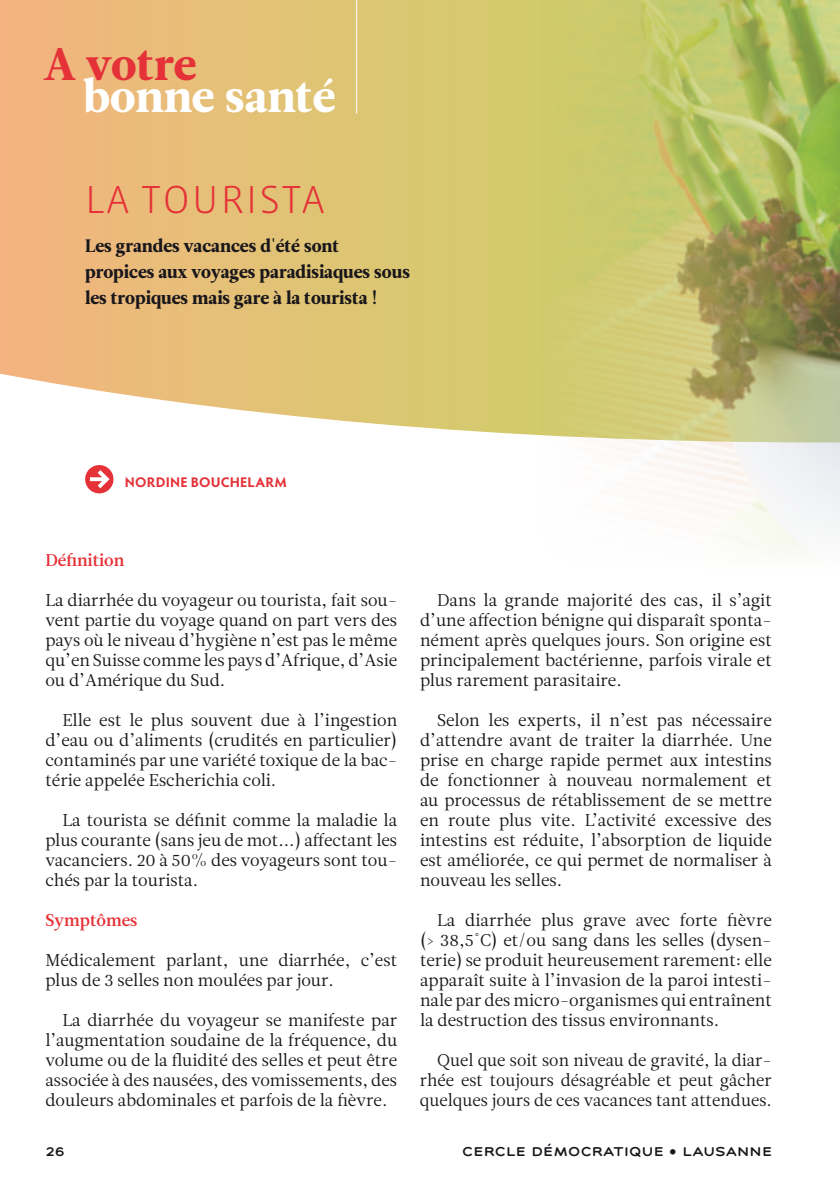
<style>
.page{position:relative;width:840px;height:1191px;background:#fff}
.page>*{position:absolute;margin:0;border:0;box-sizing:border-box;transform-origin:0 0}
.t1{font:45.4px "Leitura News Roman 4";color:#fff}
.t2{font:45.4px "Leitura News Roman 4";color:#e53138}
.t3{font:300 40px "Vista Sans";letter-spacing:.05em;color:#e53138}
.t4{font:18px/26px "Leitura News Roman 4";color:#1a171c}
.t5{font:17px/20px "Leitura News Roman 1";color:#1a171c;text-align:justify}
.t6{font:17px "Leitura News Roman 3";color:#e53138}
.t7{font:700 14px "Montag";letter-spacing:.025em;color:#1a171c}
.t8{font:700 14px "Hypatia Sans Pro";letter-spacing:.015em;color:#e53138}
</style>
<div class="page">
<svg style="left:0;top:0;width:537px;height:435px;background:#e3c47d"></svg>
<img style="left:537px;top:0;width:302px;height:442px">
<svg style="left:85px;top:465px;width:28px;height:28px"></svg>
<hr style="left:356px;top:0;width:1px;height:113px;background:#fff">
<h1 class="t2" style="left:44px;top:37px;width:154px">A votre</h1>
<h1 class="t1" style="left:84px;top:69px;width:253px">bonne santé</h1>
<h2 class="t3" style="left:85px;top:179px;width:240px">LA TOURISTA</h2>
<p class="t4" style="left:85px;top:233px;width:326px">Les grandes vacances d'été sont propices aux voyages paradisiaques sous les tropiques mais gare à la tourista !</p>
<p class="t8" style="left:125px;top:472px;width:163px">NORDINE BOUCHELARM</p>
<p class="t6" style="left:45px;top:549px;width:80px">Définition</p>
<p class="t5" style="left:45px;top:590px;width:353px">La diarrhée du voyageur ou tourista, fait sou&shy;vent partie du voyage quand on part vers des pays où le niveau d’hygiène n’est pas le même qu’en Suisse comme les pays d’Afrique, d’Asie ou d’Amérique du Sud.</p>
<p class="t5" style="left:45px;top:710px;width:353px;text-indent:17px">Elle est le plus souvent due à l’ingestion d’eau ou d’aliments (crudités en particulier) contaminés par une variété toxique de la bac&shy;térie appelée Escherichia coli.</p>
<p class="t5" style="left:45px;top:810px;width:353px;text-indent:17px">La tourista se définit comme la maladie la plus courante (sans jeu de mot...) affectant les vacanciers. 20 à 50% des voyageurs sont tou&shy;chés par la tourista.</p>
<p class="t6" style="left:45px;top:909px;width:94px">Symptômes</p>
<p class="t5" style="left:45px;top:950px;width:353px">Médicalement parlant, une diarrhée, c’est plus de 3 selles non moulées par jour.</p>
<p class="t5" style="left:45px;top:1010px;width:353px;text-indent:17px">La diarrhée du voyageur se manifeste par l’augmentation soudaine de la fréquence, du volume ou de la fluidité des selles et peut être associée à des nausées, des vomissements, des douleurs abdominales et parfois de la fièvre.</p>
<p class="t5" style="left:420px;top:590px;width:353px;text-indent:17px">Dans la grande majorité des cas, il s’agit d’une affection bénigne qui disparaît sponta&shy;nément après quelques jours. Son origine est principalement bactérienne, parfois virale et plus rarement parasitaire.</p>
<p class="t5" style="left:420px;top:710px;width:353px;text-indent:17px">Selon les experts, il n’est pas nécessaire d’attendre avant de traiter la diarrhée. Une prise en charge rapide permet aux intestins de fonctionner à nouveau normalement et au processus de rétablissement de se mettre en route plus vite. L’activité excessive des intestins est réduite, l’absorption de liquide est améliorée, ce qui permet de normaliser à nouveau les selles.</p>
<p class="t5" style="left:420px;top:910px;width:353px;text-indent:17px">La diarrhée plus grave avec forte fièvre (&gt; 38,5°C) et/ou sang dans les selles (dysen&shy;terie) se produit heureusement rarement: elle apparaît suite à l’invasion de la paroi intesti&shy;nale par des micro-organismes qui entraînent la destruction des tissus environnants.</p>
<p class="t5" style="left:420px;top:1050px;width:353px;text-indent:17px">Quel que soit son niveau de gravité, la diar&shy;rhée est toujours désagréable et peut gâcher quelques jours de ces vacances tant attendues.</p>
<p class="t7" style="left:45px;top:1143px;width:21px">26</p>
<p class="t7" style="left:462px;top:1143px;width:311px">CERCLE DÉMOCRATIQUE • LAUSANNE</p>
</div>
